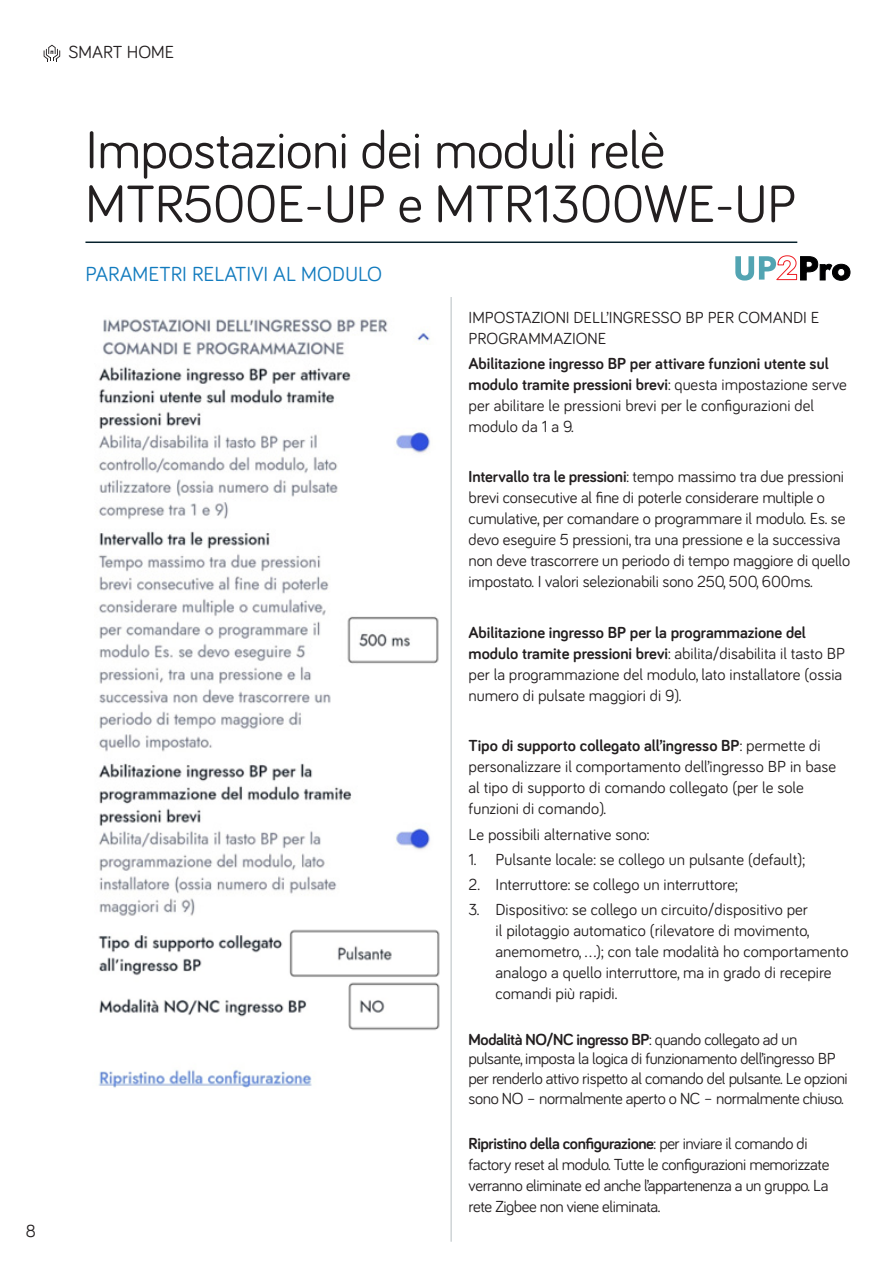
<style>
.page{position:relative;width:893px;height:1263px;background:#fff}
.page>*{position:absolute;margin:0;border:0;box-sizing:border-box;transform-origin:0 0}
.body{font:54px/54px "Bariol";letter-spacing:-.01em;color:#231f20}
.body-2{font:21px "Bariol";color:#127bbe}
.t1{font:18px "Bariol";color:#231f20}
.body-3{font:16.5px/21px "Bariol";letter-spacing:-.005em;color:#231f20}
.body-4{font:16.5px/19.8px "Bariol";letter-spacing:-.025em;color:#231f20}
.s1{font-weight:700}
</style>
<div class="page">
<svg style="left:44px;top:45px;width:16px;height:16px"></svg>
<hr style="left:85px;top:241px;width:712px;height:2px;background:#06212c">
<svg style="left:735px;top:255px;width:115px;height:26px"></svg>
<img style="left:98px;top:310px;width:353px;height:606px">
<img style="left:98px;top:928px;width:353px;height:165px">
<hr style="left:451px;top:297px;width:1px;height:945px;background:#06212c">
<p class="t1" style="left:26px;top:1219px;width:11px">8</p>
<p class="t1" style="left:68px;top:39px;width:107px">SMART HOME</p>
<p class="body" style="left:85px;top:120px;width:712px">Impostazioni dei moduli relè<br>MTR500E-UP e MTR1300WE-UP</p>
<p class="body-2" style="left:85px;top:260px;width:298px">PARAMETRI RELATIVI AL MODULO</p>
<p class="body-3" style="left:469px;top:306px;width:352px">IMPOSTAZIONI DELL’INGRESSO BP PER COMANDI E<br>PROGRAMMAZIONE</p>
<p class="body-3" style="left:469px;top:352px;width:380px"><span class="s1">Abilitazione ingresso BP per attivare funzioni utente sul modulo tramite pressioni brevi</span>: questa impostazione serve per abilitare le pressioni brevi per le configurazioni del modulo da 1 a 9.</p>
<p class="body-3" style="left:469px;top:466px;width:383px"><span class="s1">Intervallo tra le pressioni</span>: tempo massimo tra due pressioni brevi consecutive al fine di poterle considerare multiple o cumulative, per comandare o programmare il modulo. Es. se devo eseguire 5 pressioni, tra una pressione e la successiva non deve trascorrere un periodo di tempo maggiore di quello impostato. I valori selezionabili sono 250, 500, 600ms.</p>
<p class="body-3" style="left:469px;top:621px;width:378px"><span class="s1">Abilitazione ingresso BP per la programmazione del modulo tramite pressioni brevi</span>: abilita/disabilita il tasto BP per la programmazione del modulo, lato installatore (ossia numero di pulsate maggiori di 9).</p>
<p class="body-3" style="left:469px;top:735px;width:369px"><span class="s1">Tipo di supporto collegato all’ingresso BP</span>: permette di personalizzare il comportamento dell’ingresso BP in base al tipo di supporto di comando collegato (per le sole funzioni di comando).</p>
<p class="body-3" style="left:469px;top:823px;width:182px">Le possibili alternative sono:</p>
<p class="body-3" style="left:469px;top:848px;width:338px">1. Pulsante locale: se collego un pulsante (default);</p>
<p class="body-3" style="left:469px;top:873px;width:271px">2. Interruttore: se collego un interruttore;</p>
<p class="body-3" style="left:496px;top:899px;width:354px;text-indent:-27px">3. Dispositivo: se collego un circuito/dispositivo per<br>il pilotaggio automatico (rilevatore di movimento, anemometro, ...); con tale modalità ho comportamento analogo a quello interruttore, ma in grado di recepire comandi più rapidi.</p>
<p class="body-4" style="left:469px;top:1028px;width:381px"><span class="s1">Modalità NO/NC ingresso BP</span>: quando collegato ad un pulsante, imposta la logica di funzionamento dell’ingresso BP per renderlo attivo rispetto al comando del pulsante. Le opzioni sono NO – normalmente aperto o NC – normalmente chiuso.</p>
<p class="body-4" style="left:469px;top:1132px;width:362px;line-height:21px"><span class="s1">Ripristino della configurazione</span>: per inviare il comando di factory reset al modulo. Tutte le configurazioni memorizzate verranno eliminate ed anche l’appartenenza a un gruppo. La rete Zigbee non viene eliminata.</p>
</div>
